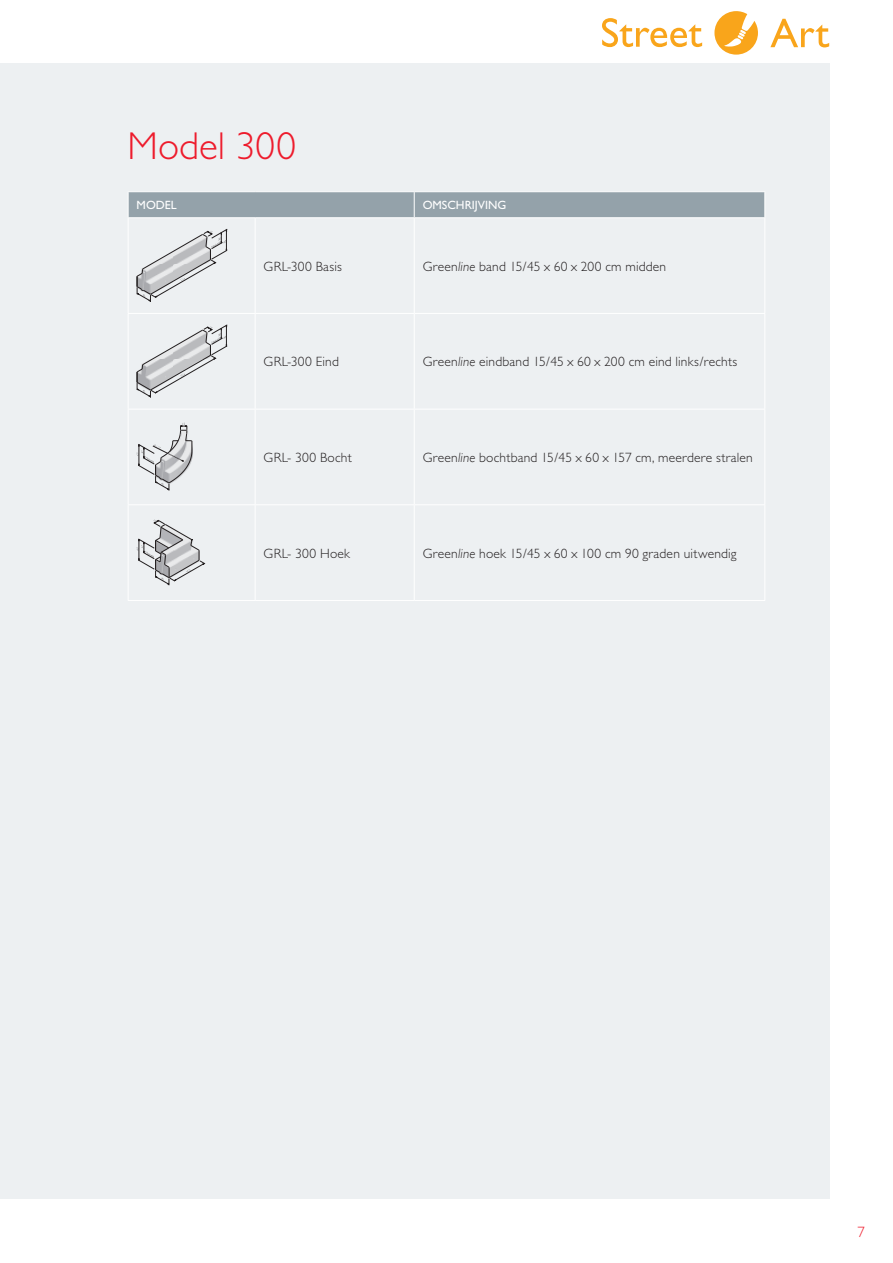
<style>
.page{position:relative;width:893px;height:1263px;background:#fff}
.page>*{position:absolute;margin:0;border:0;box-sizing:border-box;transform-origin:0 0}
.t1{font:300 39px "Gill Sans";color:#ee1b2c}
.t2{font:300 15px "Gill Sans";color:#ee1b2c}
.t3{font:300 13.5px "Gill Sans";letter-spacing:.02em;color:#231f20}
.t4{font:12px "Gill Sans";color:#fff}
.s1{font-style:italic}
</style>
<div class="page">
<div style="left:0;top:64px;width:829px;height:1135px;background:#edf0f2"></div>
<hr style="left:128px;top:191px;width:127px;height:1px;background:#fff">
<hr style="left:255px;top:191px;width:159px;height:1px;background:#fff">
<hr style="left:414px;top:191px;width:351px;height:1px;background:#fff">
<div style="left:128px;top:192px;width:637px;height:25px;background:#94a2aa"></div>
<hr style="left:128px;top:217px;width:127px;height:1px;background:#fff">
<hr style="left:128px;top:218px;width:1px;height:95px;background:#fff">
<hr style="left:255px;top:217px;width:159px;height:1px;background:#fff">
<hr style="left:255px;top:218px;width:1px;height:95px;background:#fff">
<hr style="left:414px;top:217px;width:351px;height:1px;background:#fff">
<hr style="left:414px;top:218px;width:1px;height:95px;background:#fff">
<hr style="left:764px;top:218px;width:1px;height:95px;background:#fff">
<hr style="left:128px;top:313px;width:127px;height:1px;background:#fff">
<hr style="left:128px;top:314px;width:1px;height:95px;background:#fff">
<hr style="left:255px;top:313px;width:159px;height:1px;background:#fff">
<hr style="left:255px;top:314px;width:1px;height:95px;background:#fff">
<hr style="left:414px;top:313px;width:351px;height:1px;background:#fff">
<hr style="left:414px;top:314px;width:1px;height:95px;background:#fff">
<hr style="left:764px;top:314px;width:1px;height:95px;background:#fff">
<hr style="left:128px;top:409px;width:127px;height:1px;background:#fff">
<hr style="left:128px;top:409px;width:1px;height:95px;background:#fff">
<hr style="left:255px;top:409px;width:159px;height:1px;background:#fff">
<hr style="left:255px;top:409px;width:1px;height:95px;background:#fff">
<hr style="left:414px;top:409px;width:351px;height:1px;background:#fff">
<hr style="left:414px;top:409px;width:1px;height:95px;background:#fff">
<hr style="left:764px;top:409px;width:1px;height:95px;background:#fff">
<hr style="left:128px;top:504px;width:127px;height:1px;background:#fff">
<hr style="left:128px;top:505px;width:1px;height:95px;background:#fff">
<hr style="left:255px;top:504px;width:159px;height:1px;background:#fff">
<hr style="left:255px;top:505px;width:1px;height:95px;background:#fff">
<hr style="left:414px;top:504px;width:351px;height:1px;background:#fff">
<hr style="left:414px;top:505px;width:1px;height:95px;background:#fff">
<hr style="left:764px;top:505px;width:1px;height:95px;background:#fff">
<hr style="left:128px;top:600px;width:127px;height:1px;background:#fff">
<hr style="left:255px;top:600px;width:159px;height:1px;background:#fff">
<hr style="left:414px;top:600px;width:351px;height:1px;background:#fff">
<svg style="left:137px;top:229px;width:90px;height:73px"></svg>
<svg style="left:137px;top:325px;width:90px;height:73px"></svg>
<svg style="left:137px;top:423px;width:56px;height:68px"></svg>
<svg style="left:137px;top:520px;width:68px;height:65px"></svg>
<svg style="left:770px;top:19px;width:59px;height:28px"></svg>
<svg style="left:714px;top:11px;width:44px;height:44px"></svg>
<svg style="left:602px;top:18px;width:100px;height:29px"></svg>
<h1 class="t1" style="left:128px;top:124px;width:170px">Model 300</h1>
<p class="t4" style="left:137px;top:198px;width:42px">MODEL</p>
<p class="t4" style="left:423px;top:198px;width:85px">OMSCHRIJVING</p>
<p class="t3" style="left:264px;top:259px;width:80px">GRL-300 Basis</p>
<p class="t3" style="left:423px;top:259px;width:245px">Green<span class="s1">line</span> band 15/45 x 60 x 200 cm midden</p>
<p class="t3" style="left:264px;top:354px;width:77px">GRL-300 Eind</p>
<p class="t3" style="left:423px;top:354px;width:316px">Green<span class="s1">line</span> eindband 15/45 x 60 x 200 cm eind links/rechts</p>
<p class="t3" style="left:264px;top:450px;width:90px">GRL- 300 Bocht</p>
<p class="t3" style="left:423px;top:450px;width:332px">Green<span class="s1">line</span> bochtband 15/45 x 60 x 157 cm, meerdere stralen</p>
<p class="t3" style="left:264px;top:546px;width:88px">GRL- 300 Hoek</p>
<p class="t3" style="left:423px;top:546px;width:315px">Green<span class="s1">line</span> hoek 15/45 x 60 x 100 cm 90 graden uitwendig</p>
<p class="t2" style="left:857px;top:1223px;width:9px">7</p>
</div>
